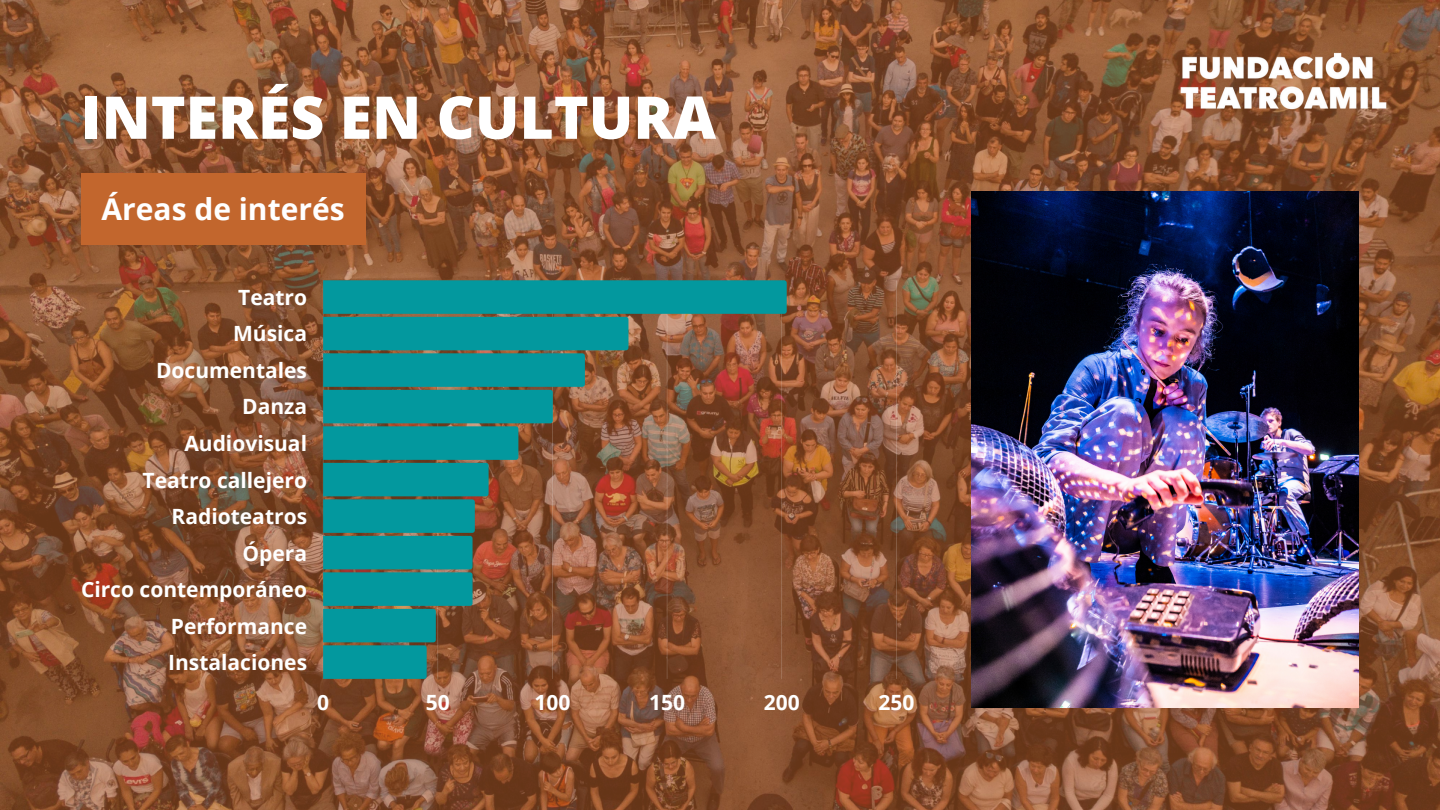
<style>
.page{position:relative;width:1440px;height:810px;background:#fff}
.page>*{position:absolute;margin:0;border:0;box-sizing:border-box;transform-origin:0 0}
.t1{font:800 59px "Open Sans";color:#fff}
.t2{font:700 30px "Open Sans";color:#fff}
.t3{font:700 21px/36.5px "Open Sans";color:#fff;text-align:right}
</style>
<div class="page">
<img style="left:0;top:0;width:1440px;height:810px">
<img style="left:1170px;top:41px;width:226px;height:79px">
<hr style="left:896px;top:280px;width:1px;height:399px;background:#fff">
<svg style="left:323px;top:280px;width:464px;height:399px;background:#547061"></svg>
<img style="left:972px;top:191px;width:387px;height:517px">
<div style="left:81px;top:173px;width:284px;height:72px;background:#c2662d"></div>
<h1 class="t1" style="left:81px;top:76px;width:637px">INTERÉS EN CULTURA</h1>
<h2 class="t2" style="left:102px;top:188px;width:245px">Áreas de interés</h2>
<p class="t3" style="left:81px;top:279px;width:228px">Teatro<br>Música<br>Documentales<br>Danza<br>Audiovisual<br>Teatro callejero<br>Radioteatros<br>Ópera<br>Circo contemporáneo<br>Performance<br>Instalaciones</p>
<p class="t3" style="left:317px;top:683px;width:13px">0</p>
<p class="t3" style="left:426px;top:683px;width:25px">50</p>
<p class="t3" style="left:535px;top:683px;width:37px">100</p>
<p class="t3" style="left:649px;top:683px;width:37px">150</p>
<p class="t3" style="left:764px;top:683px;width:37px">200</p>
<p class="t3" style="left:879px;top:683px;width:37px">250</p>
</div>
